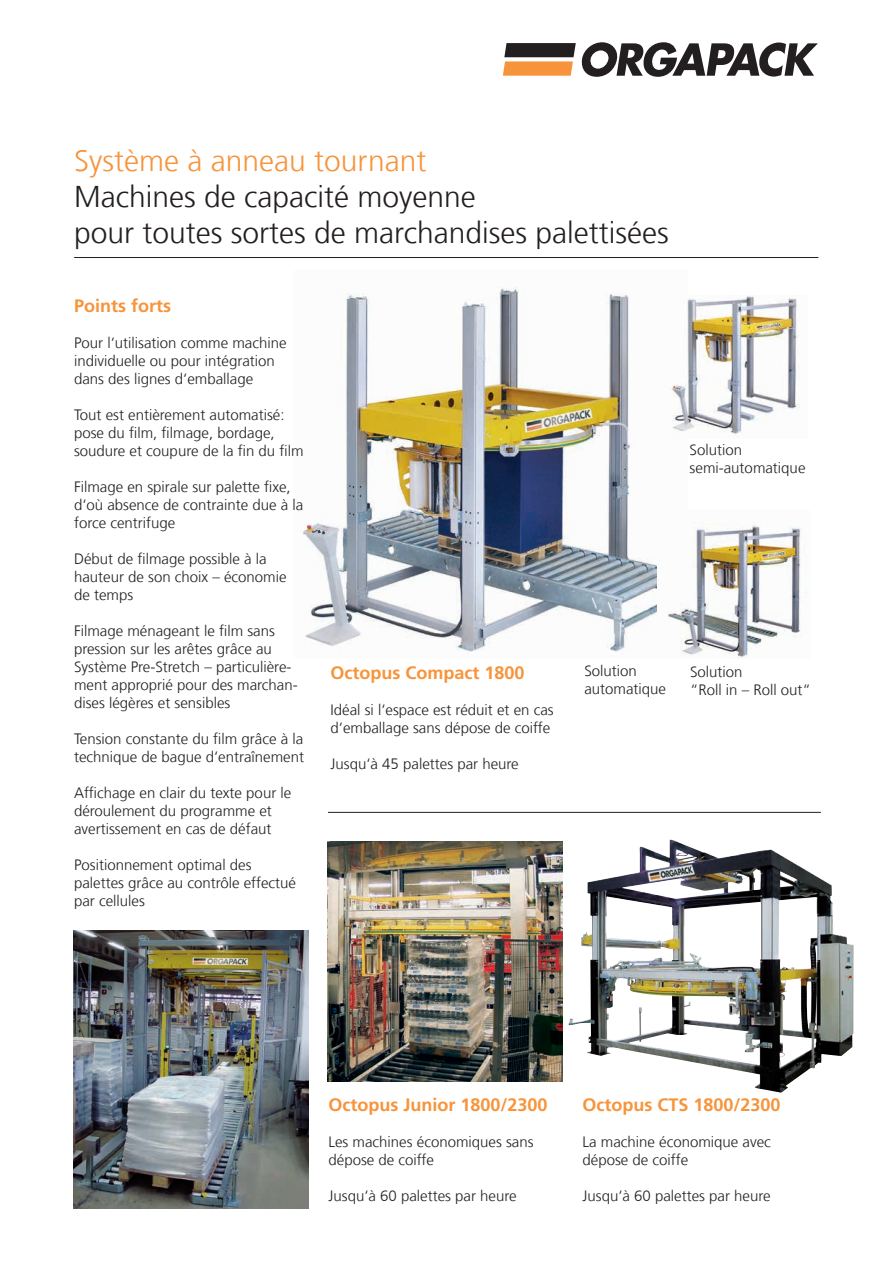
<style>
.page{position:relative;width:893px;height:1263px;background:#fff}
.page>*{position:absolute;margin:0;border:0;box-sizing:border-box;transform-origin:0 0}
.t1{font:300 30px "Frutiger LT Com";color:#231f20}
.t2{font:300 30px "Frutiger LT Com";color:#f7943b}
.t3{font:700 18px "Frutiger LT Com";color:#f7943b}
.t4{font:300 15px/18px "Frutiger LT Com";color:#231f20}
</style>
<div class="page">
<svg style="left:503px;top:42px;width:315px;height:35px"></svg>
<img style="left:327px;top:841px;width:235px;height:240px">
<hr style="left:328px;top:812px;width:493px;height:1px;background:#231f20">
<img style="left:73px;top:930px;width:235px;height:278px">
<img style="left:569px;top:840px;width:285px;height:253px">
<img style="left:301px;top:287px;width:356px;height:369px">
<img style="left:668px;top:522px;width:139px;height:136px">
<img style="left:671px;top:295px;width:129px;height:139px">
<hr style="left:74px;top:257px;width:744px;height:1px;background:#231f20">
<p class="t2" style="left:74px;top:143px;width:354px">Système à anneau tournant</p>
<p class="t1" style="left:74px;top:179px;width:403px">Machines de capacité moyenne</p>
<p class="t1" style="left:74px;top:215px;width:596px">pour toutes sortes de marchandises palettisées</p>
<p class="t3" style="left:74px;top:295px;width:99px">Points forts</p>
<p class="t4" style="left:74px;top:334px;width:214px">Pour l‘utilisation comme machine individuelle ou pour intégration dans des lignes d‘emballage</p>
<p class="t4" style="left:74px;top:406px;width:212px">Tout est entièrement automatisé:</p>
<p class="t4" style="left:74px;top:424px;width:202px">pose du film, filmage, bordage,</p>
<p class="t4" style="left:74px;top:442px;width:231px">soudure et coupure de la fin du film</p>
<p class="t4" style="left:74px;top:478px;width:231px">Filmage en spirale sur palette fixe, d‘où absence de contrainte due à la force centrifuge</p>
<p class="t4" style="left:74px;top:550px;width:214px">Début de filmage possible à la hauteur de son choix – économie</p>
<p class="t4" style="left:74px;top:586px;width:61px">de temps</p>
<p class="t4" style="left:74px;top:622px;width:202px">Filmage ménageant le film sans pression sur les arêtes grâce au</p>
<p class="t4" style="left:74px;top:658px;width:225px">Système Pre-Stretch – particulière&shy;ment approprié pour des marchan&shy;dises légères et sensibles</p>
<p class="t4" style="left:74px;top:730px;width:232px">Tension constante du film grâce à la technique de bague d‘entraînement</p>
<p class="t4" style="left:74px;top:784px;width:219px">Affichage en clair du texte pour le déroulement du programme et avertissement en cas de défaut</p>
<p class="t4" style="left:74px;top:856px;width:223px">Positionnement optimal des palettes grâce au contrôle effectué par cellules</p>
<p class="t3" style="left:331px;top:662px;width:196px">Octopus Compact 1800</p>
<p class="t4" style="left:331px;top:701px;width:225px">Idéal si l‘espace est réduit et en cas d‘emballage sans dépose de coiffe</p>
<p class="t4" style="left:331px;top:755px;width:190px">Jusqu‘à 45 palettes par heure</p>
<p class="t4" style="left:584px;top:661px;width:54px">Solution</p>
<p class="t4" style="left:584px;top:679px;width:83px">automatique</p>
<p class="t4" style="left:690px;top:441px;width:54px">Solution</p>
<p class="t4" style="left:690px;top:459px;width:117px">semi-automatique</p>
<p class="t4" style="left:690px;top:662px;width:54px">Solution</p>
<p class="t4" style="left:690px;top:680px;width:122px">“Roll in – Roll out“</p>
<p class="t3" style="left:328px;top:1094px;width:221px">Octopus Junior 1800/2300</p>
<p class="t4" style="left:328px;top:1133px;width:207px">Les machines économiques sans dépose de coiffe</p>
<p class="t4" style="left:328px;top:1187px;width:190px">Jusqu‘à 60 palettes par heure</p>
<p class="t3" style="left:583px;top:1094px;width:200px">Octopus CTS 1800/2300</p>
<p class="t4" style="left:583px;top:1133px;width:190px">La machine économique avec</p>
<p class="t4" style="left:583px;top:1151px;width:107px">dépose de coiffe</p>
<p class="t4" style="left:583px;top:1187px;width:190px">Jusqu‘à 60 palettes par heure</p>
</div>
